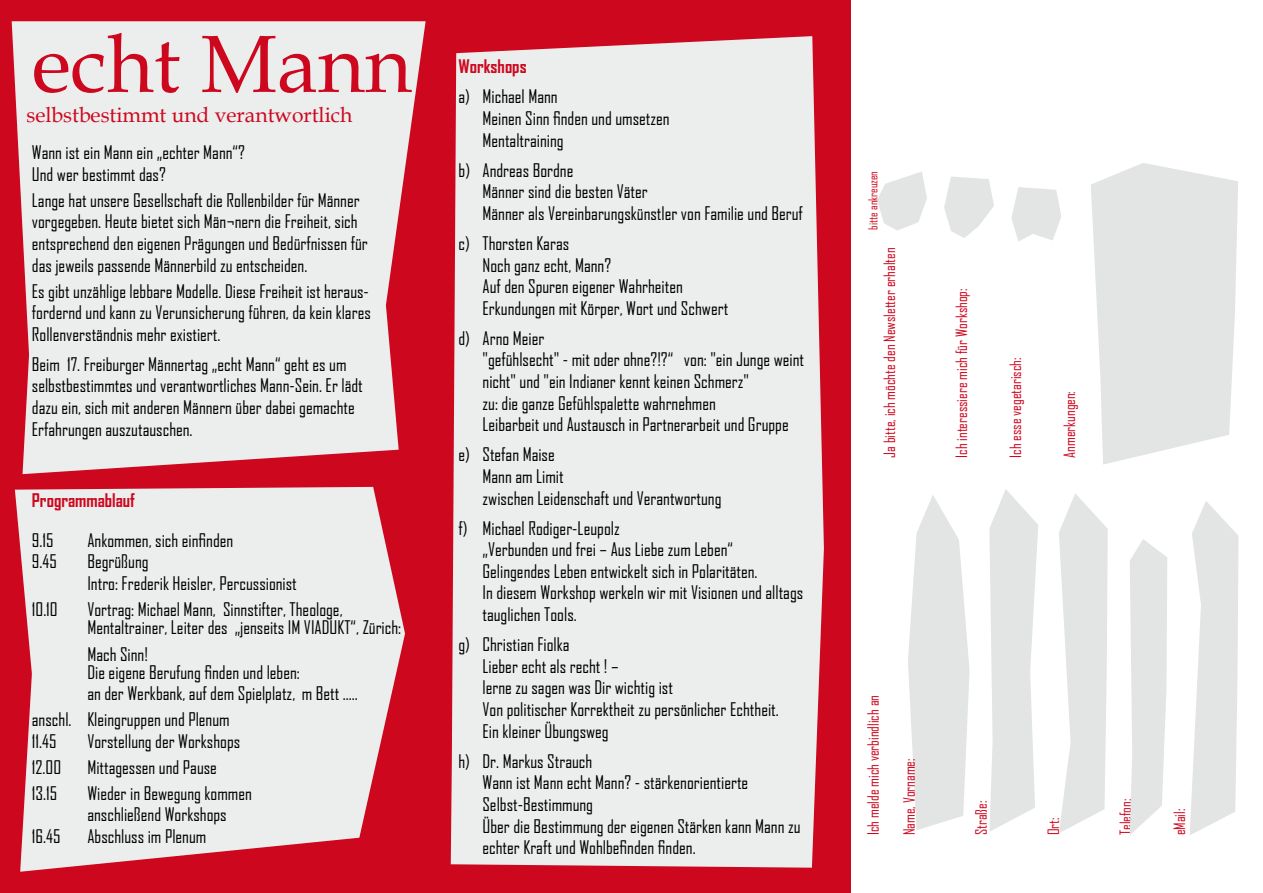
<style>
.page{position:relative;width:1263px;height:893px;background:#fff}
.page>*{position:absolute;margin:0;border:0;box-sizing:border-box;transform-origin:0 0}
.t1{font:81px "Book Antiqua";color:#cd071e}
.t2{font:21px "Book Antiqua";color:#cd071e}
.t3{font:18px/21.6px "Agency FB";color:#000}
.t4{font:700 18px "Agency FB";color:#cd071e}
.t5{font:15px "Agency FB";color:#cd071e}
.t6{font:12px "Agency FB";letter-spacing:-.005em;color:#cd071e}
</style>
<div class="page">
<div style="left:0;top:0;width:850px;height:893px;background:#cd071e"></div>
<svg style="left:12px;top:21px;width:414px;height:453px;background:#e7ced1"></svg>
<svg style="left:15px;top:487px;width:390px;height:385px;background:#e8d0d3"></svg>
<div style="left:451px;top:36px;width:373px;height:832px;background:#eceded"></div>
<svg style="left:908px;top:495px;width:61px;height:335px"></svg>
<svg style="left:989px;top:489px;width:49px;height:343px"></svg>
<svg style="left:1059px;top:494px;width:49px;height:339px"></svg>
<svg style="left:1130px;top:539px;width:37px;height:296px;background:#e7e7e7"></svg>
<svg style="left:1190px;top:501px;width:48px;height:334px"></svg>
<svg style="left:877px;top:172px;width:50px;height:59px"></svg>
<svg style="left:944px;top:176px;width:50px;height:62px"></svg>
<svg style="left:1011px;top:187px;width:50px;height:55px"></svg>
<svg style="left:1091px;top:163px;width:147px;height:302px;background:#e7e7e7"></svg>
<h1 class="t1" style="left:32px;top:8px;width:381px">echt Mann</h1>
<p class="t2" style="left:27px;top:100px;width:327px">selbstbestimmt und verantwortlich</p>
<p class="t3" style="left:32px;top:142px;width:215px">Wann ist ein Mann ein „echter Mann“?<br>Und wer bestimmt das?</p>
<p class="t3" style="left:32px;top:189px;width:337px">Lange hat unsere Gesellschaft die Rollenbilder für Männer vorgegeben. Heute bietet sich Män¬nern die Freiheit, sich entsprechend den eigenen Prägungen und Bedürfnissen für das jeweils passende Männerbild zu entscheiden.</p>
<p class="t3" style="left:32px;top:280px;width:340px;text-align:justify">Es gibt unzählige lebbare Modelle. Diese Freiheit ist heraus&shy;fordernd und kann zu Verunsicherung führen, da kein klares Rollenverständnis mehr existiert.</p>
<p class="t3" style="left:32px;top:353px;width:332px">Beim 17. Freiburger Männertag „echt Mann“ geht es um selbstbestimmtes und verantwortliches Mann-Sein. Er lädt dazu ein, sich mit anderen Männern über dabei gemachte Erfahrungen auszutauschen.</p>
<p class="t4" style="left:32px;top:489px;width:105px">Programmablauf</p>
<p class="t3" style="left:32px;top:529px;width:23px">9.15</p>
<p class="t3" style="left:87px;top:529px;width:148px">Ankommen, sich einfinden</p>
<p class="t3" style="left:32px;top:550px;width:26px">9.45</p>
<p class="t3" style="left:87px;top:550px;width:63px">Begrüßung</p>
<p class="t3" style="left:32px;top:572px;width:21px">I</p>
<p class="t3" style="left:91px;top:572px;width:207px">ntro: Frederik Heisler, Percussionist</p>
<p class="t3" style="left:32px;top:598px;width:27px">10.10</p>
<p class="t3" style="left:87px;top:600px;width:315px;line-height:18px">Vortrag: Michael Mann, Sinnstifter, Theologe,<br>Mentaltrainer, Leiter des „jenseits IM VIADUKT“, Zürich:</p>
<p class="t3" style="left:87px;top:645px;width:214px;line-height:18px">Mach Sinn!<br>Die eigene Berufung finden und leben:</p>
<p class="t3" style="left:32px;top:680px;width:328px;line-height:25.8px;text-indent:55px">an der Werkbank, auf dem Spielplatz, m Bett ….. anschl. Kleingruppen und Plenum</p>
<p class="t3" style="left:32px;top:730px;width:26px">11.45</p>
<p class="t3" style="left:87px;top:730px;width:154px">Vorstellung der Workshops</p>
<p class="t3" style="left:32px;top:756px;width:31px">12.00</p>
<p class="t3" style="left:87px;top:756px;width:131px">Mittagessen und Pause</p>
<p class="t3" style="left:32px;top:782px;width:27px">13.15</p>
<p class="t3" style="left:87px;top:782px;width:166px">Wieder in Bewegung kommen anschließend Workshops</p>
<p class="t3" style="left:32px;top:825px;width:30px">16.45</p>
<p class="t3" style="left:87px;top:825px;width:121px">Abschluss im Plenum</p>
<p class="t4" style="left:458px;top:55px;width:70px">Workshops</p>
<p class="t3" style="left:482px;top:85px;width:189px;text-indent:-24px">a) Michael Mann<br>Meinen Sinn finden und umsetzen<br>Mentaltraining</p>
<p class="t3" style="left:482px;top:159px;width:322px;text-indent:-24px">b) Andreas Bordne<br>Männer sind die besten Väter<br>Männer als Vereinbarungskünstler von Familie und Beruf</p>
<p class="t3" style="left:458px;top:232px;width:112px">c) Thorsten Karas</p>
<p class="t3" style="left:458px;top:254px;width:154px">Noch ganz echt, Mann?</p>
<p class="t3" style="left:482px;top:275px;width:202px">Auf den Spuren eigener Wahrheiten</p>
<p class="t3" style="left:482px;top:297px;width:247px">Erkundungen mit Körper, Wort und Schwert</p>
<p class="t3" style="left:482px;top:327px;width:323px;text-indent:-24px">d) Arno Meier<br>"gefühlsecht" - mit oder ohne?!?“ von: "ein Junge weint nicht" und "ein Indianer kennt keinen Schmerz"<br>zu: die ganze Gefühlspalette wahrnehmen<br>Leibarbeit und Austausch in Partnerarbeit und Gruppe</p>
<p class="t3" style="left:482px;top:443px;width:240px;text-indent:-24px">e) Stefan Maise<br>Mann am Limit<br>zwischen Leidenschaft und Verantwortung</p>
<p class="t3" style="left:458px;top:517px;width:163px">f) Michael Rodiger-Leupolz</p>
<p class="t3" style="left:482px;top:538px;width:252px">„Verbunden und frei – Aus Liebe zum Leben“</p>
<p class="t3" style="left:482px;top:560px;width:277px">Gelingendes Leben entwickelt sich in Polaritäten.</p>
<p class="t3" style="left:458px;top:582px;width:346px">In diesem Workshop werkeln wir mit Visionen und alltags</p>
<p class="t3" style="left:482px;top:603px;width:96px">tauglichen Tools.</p>
<p class="t3" style="left:482px;top:633px;width:298px;text-indent:-24px">g) Christian Fiolka<br>Lieber echt als recht ! –<br>lerne zu sagen was Dir wichtig ist<br>Von politischer Korrektheit zu persönlicher Echtheit.<br>Ein kleiner Übungsweg</p>
<p class="t3" style="left:482px;top:750px;width:320px;text-indent:-24px">h) Dr. Markus Strauch<br>Wann ist Mann echt Mann? - stärkenorientierte Selbst-Bestimmung<br>Über die Bestimmung der eigenen Stärken kann Mann zu echter Kraft und Wohlbefinden finden.</p>
<p class="t6" style="left:866px;top:230px;width:60px;rotate:-90deg">bitte ankreuzen</p>
<p class="t5" style="left:880px;top:458px;width:212px;rotate:-90deg">Ja bitte, ich möchte den Newsletter erhalten</p>
<p class="t5" style="left:952px;top:458px;width:171px;rotate:-90deg">Ich interessiere mich für Workshop:</p>
<p class="t5" style="left:1006px;top:458px;width:102px;rotate:-90deg">Ich esse vegetarisch:</p>
<p class="t5" style="left:1060px;top:458px;width:68px;rotate:-90deg">Anmerkungen:</p>
<p class="t5" style="left:864px;top:835px;width:142px;rotate:-90deg">Ich melde mich verbindlich an</p>
<p class="t5" style="left:900px;top:835px;width:78px;rotate:-90deg">Name, Vorname:</p>
<p class="t5" style="left:972px;top:835px;width:36px;rotate:-90deg">Straße:</p>
<p class="t5" style="left:1044px;top:835px;width:19px;rotate:-90deg">Ort:</p>
<p class="t5" style="left:1116px;top:835px;width:38px;rotate:-90deg">Telefon:</p>
<p class="t5" style="left:1170px;top:835px;width:28px;rotate:-90deg">eMail:</p>
</div>
